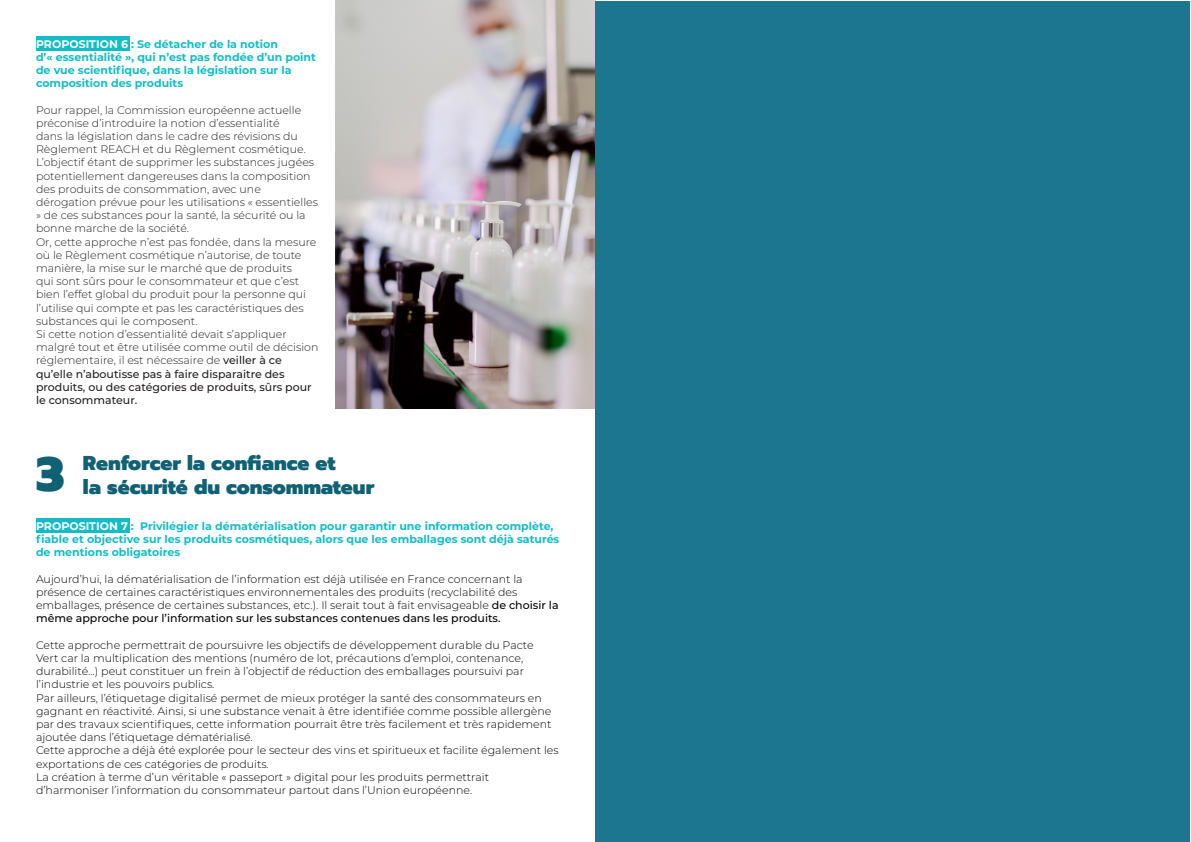
<style>
.page{position:relative;width:1191px;height:842px;background:#fff}
.page>*{position:absolute;margin:0;border:0;box-sizing:border-box;transform-origin:0 0}
.t1{font:900 48px "Prompt";color:#116174}
.t2{font:900 20px/24px "Prompt";color:#116174}
.t3{font:300 11px/13.2px "Montserrat";color:#040003}
.t4{font:300 11px/13.2px "Montserrat";color:#231f20}
.t5{font:700 11px/13.2px "Montserrat";color:#14bcc6}
.s1{color:#fff}
.s2{font-weight:500}
</style>
<div class="page">
<div style="left:36px;top:518px;width:94px;height:15px;background:#14bcc6"></div>
<div style="left:36px;top:36px;width:94px;height:14px;background:#14bcc6"></div>
<img style="left:335px;top:0;width:260px;height:408px">
<div style="left:595px;top:1px;width:595px;height:841px;background:#1d768f"></div>
<p class="t5" style="left:36px;top:36px;width:281px"><span class="s1">PROPOSITION 6</span> : Se détacher de la notion<br>d’« essentialité », qui n’est pas fondée d’un point de vue scientifique, dans la législation sur la composition des produits</p>
<p class="t4" style="left:36px;top:103px;width:283px">Pour rappel, la Commission européenne actuelle préconise d’introduire la notion d’essentialité<br>dans la législation dans le cadre des révisions du Règlement REACH et du Règlement cosmétique.<br>L’objectif étant de supprimer les substances jugées potentiellement dangereuses dans la composition des produits de consommation, avec une dérogation prévue pour les utilisations « essentielles » de ces substances pour la santé, la sécurité ou la bonne marche de la société.</p>
<p class="t4" style="left:36px;top:235px;width:282px">Or, cette approche n’est pas fondée, dans la mesure où le Règlement cosmétique n’autorise, de toute manière, la mise sur le marché que de produits<br>qui sont sûrs pour le consommateur et que c’est bien l’effet global du produit pour la personne qui l’utilise qui compte et pas les caractéristiques des substances qui le composent.</p>
<p class="t4" style="left:36px;top:327px;width:284px">Si cette notion d’essentialité devait s’appliquer malgré tout et être utilisée comme outil de décision réglementaire, il est nécessaire de <span class="s2">veiller à ce qu’elle n’aboutisse pas à faire disparaitre des produits, ou des catégories de produits, sûrs pour le consommateur.</span></p>
<p class="t1" style="left:36px;top:437px;width:30px">3</p>
<p class="t2" style="left:83px;top:451px;width:293px">Renforcer la confiance et<br>la sécurité du consommateur</p>
<p class="t5" style="left:36px;top:519px;width:525px"><span class="s1">PROPOSITION 7</span> : Privilégier la dématérialisation pour garantir une information complète, fiable et objective sur les produits cosmétiques, alors que les emballages sont déjà saturés de mentions obligatoires</p>
<p class="t3" style="left:36px;top:572px;width:524px">Aujourd’hui, la dématérialisation de l’information est déjà utilisée en France concernant la présence de certaines caractéristiques environnementales des produits (recyclabilité des emballages, présence de certaines substances, etc.). Il serait tout à fait envisageable <span class="s2">de choisir la même approche pour l’information sur les substances contenues dans les produits.</span></p>
<p class="t3" style="left:36px;top:638px;width:499px">Cette approche permettrait de poursuivre les objectifs de développement durable du Pacte Vert car la multiplication des mentions (numéro de lot, précautions d’emploi, contenance, durabilité…) peut constituer un frein à l’objectif de réduction des emballages poursuivi par l’industrie et les pouvoirs publics.</p>
<p class="t3" style="left:36px;top:691px;width:517px">Par ailleurs, l’étiquetage digitalisé permet de mieux protéger la santé des consommateurs en gagnant en réactivité. Ainsi, si une substance venait à être identifiée comme possible allergène par des travaux scientifiques, cette information pourrait être très facilement et très rapidement ajoutée dans l’étiquetage dématérialisé.</p>
<p class="t3" style="left:36px;top:743px;width:524px">Cette approche a déjà été explorée pour le secteur des vins et spiritueux et facilite également les exportations de ces catégories de produits.</p>
<p class="t3" style="left:36px;top:770px;width:454px">La création à terme d’un véritable « passeport » digital pour les produits permettrait d’harmoniser l’information du consommateur partout dans l’Union européenne.</p>
</div>
